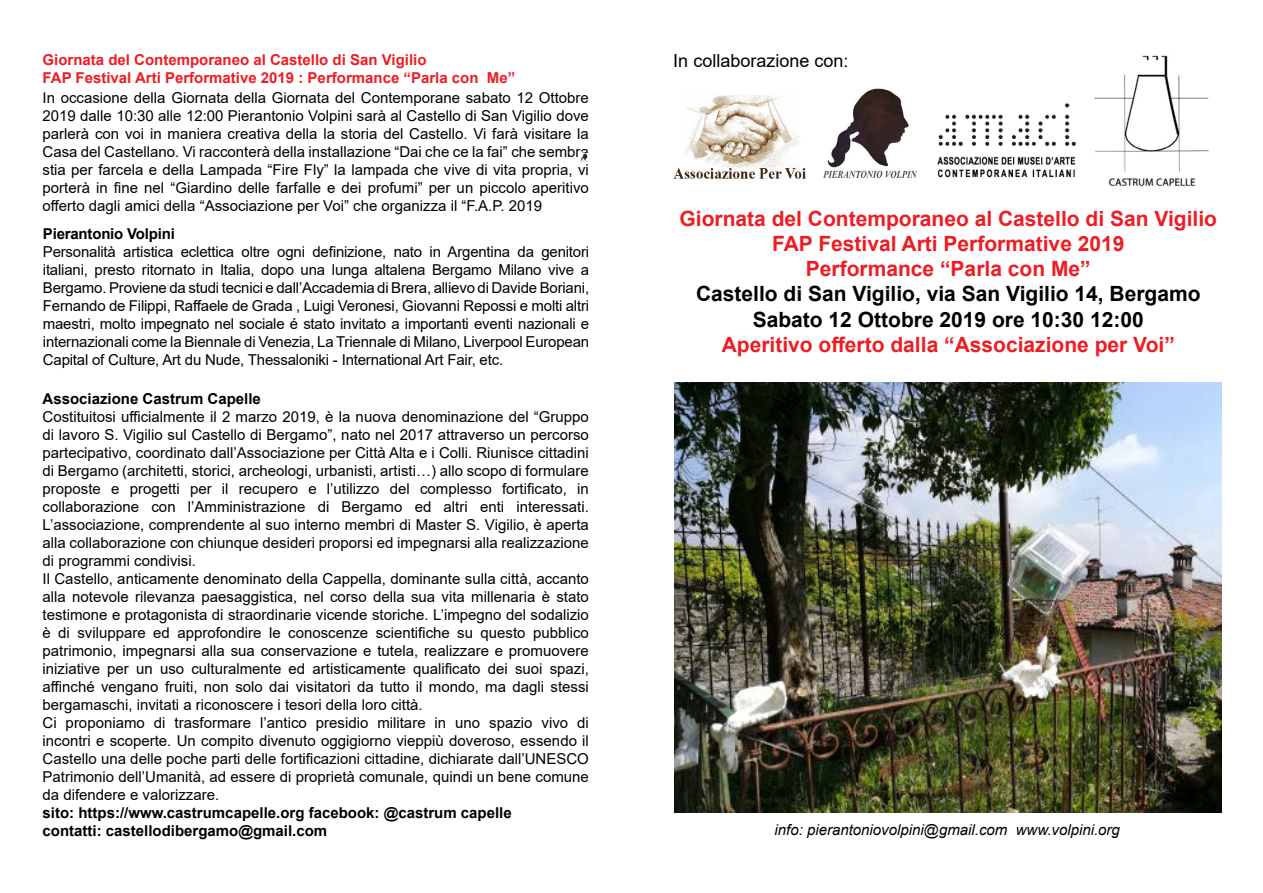
<style>
.page{position:relative;width:1263px;height:893px;background:#fff}
.page>*{position:absolute;margin:0;border:0;box-sizing:border-box;transform-origin:0 0}
.t1{font:700 21px/25.2px "Arial";color:#ed1d24;text-align:center}
.t2{font:700 21px/25.2px "Arial";color:#000;text-align:center}
.t3{font:18px "Arial";color:#000}
.t4{font:15px/18px "Arial";color:#000;text-align:justify}
.t5{font:700 15px/18px "Arial";color:#000}
.t6{font:700 15px "Arial";color:#ed1d24}
.t7{font:italic 15px "Arial";color:#000}
</style>
<div class="page">
<img style="left:674px;top:383px;width:547px;height:429px">
<img style="left:1094px;top:55px;width:115px;height:132px">
<img style="left:674px;top:95px;width:131px;height:84px">
<img style="left:823px;top:88px;width:93px;height:90px">
<svg style="left:580px;top:153px;width:8px;height:8px"></svg>
<img style="left:937px;top:103px;width:139px;height:75px">
<p class="t6" style="left:43px;top:49px;width:385px">Giornata del Contemporaneo al Castello di San Vigilio</p>
<p class="t3" style="left:673px;top:48px;width:177px">In collaborazione con:</p>
<p class="t6" style="left:43px;top:67px;width:474px">FAP Festival Arti Performative 2019 : Performance “Parla con Me”</p>
<p class="t4" style="left:43px;top:89px;width:548px">In occasione della Giornata della Giornata del Contemporane sabato 12 Ottobre 2019 dalle 10:30 alle 12:00 Pierantonio Volpini sarà al Castello di San Vigilio dove parlerà con voi in maniera creativa della la storia del Castello. Vi farà visitare la Casa del Castellano. Vi racconterà della installazione “Dai che ce la fai” che sembra stia per farcela e della Lampada “Fire Fly” la lampada che vive di vita propria, vi porterà in fine nel “Giardino delle farfalle e dei profumi” per un piccolo aperitivo offerto dagli amici della “Associazione per Voi” che organizza il “F.A.P. 2019</p>
<p class="t5" style="left:43px;top:225px;width:134px">Pierantonio Volpini</p>
<p class="t4" style="left:43px;top:243px;width:548px">Personalità artistica eclettica oltre ogni definizione, nato in Argentina da genitori italiani, presto ritornato in Italia, dopo una lunga altalena Bergamo Milano vive a Bergamo. Proviene da studi tecnici e dall’Accademia di Brera, allievo di Davide Boriani, Fernando de Filippi, Raffaele de Grada , Luigi Veronesi, Giovanni Repossi e molti altri maestri, molto impegnato nel sociale é stato invitato a importanti eventi nazionali e internazionali come la Biennale di Venezia, La Triennale di Milano, Liverpool European Capital of Culture, Art du Nude, Thessaloniki - International Art Fair, etc.</p>
<p class="t5" style="left:43px;top:390px;width:220px">Associazione Castrum Capelle</p>
<p class="t4" style="left:43px;top:408px;width:548px;text-align:left">Costituitosi ufficialmente il 2 marzo 2019, è la nuova denominazione del “Gruppo di lavoro S. Vigilio sul Castello di Bergamo”, nato nel 2017 attraverso un percorso partecipativo, coordinato dall’Associazione per Città Alta e i Colli. Riunisce cittadini di Bergamo (architetti, storici, archeologi, urbanisti, artisti…) allo scopo di formulare proposte e progetti per il recupero e l’utilizzo del complesso fortificato, in collaborazione con l’Amministrazione di Bergamo ed altri enti interessati.<br>L’associazione, comprendente al suo interno membri di Master S. Vigilio, è aperta alla collaborazione con chiunque desideri proporsi ed impegnarsi alla realizzazione di programmi condivisi.<br>Il Castello, anticamente denominato della Cappella, dominante sulla città, accanto alla notevole rilevanza paesaggistica, nel corso della sua vita millenaria è stato testimone e protagonista di straordinarie vicende storiche. L’impegno del sodalizio è di sviluppare ed approfondire le conoscenze scientifiche su questo pubblico patrimonio, impegnarsi alla sua conservazione e tutela, realizzare e promuovere iniziative per un uso culturalmente ed artisticamente qualificato dei suoi spazi, affinché vengano fruiti, non solo dai visitatori da tutto il mondo, ma dagli stessi bergamaschi, invitati a riconoscere i tesori della loro città.<br>Ci proponiamo di trasformare l’antico presidio militare in uno spazio vivo di incontri e scoperte. Un compito divenuto oggigiorno vieppiù doveroso, essendo il Castello una delle poche parti delle fortificazioni cittadine, dichiarate dall’UNESCO Patrimonio dell’Umanità, ad essere di proprietà comunale, quindi un bene comune da difendere e valorizzare.</p>
<p class="t5" style="left:43px;top:804px;width:471px">sito: https://www.castrumcapelle.org facebook: @castrum capelle contatti: castellodibergamo@gmail.com</p>
<h1 class="t1" style="left:679px;top:206px;width:539px">Giornata del Contemporaneo al Castello di San Vigilio<br>FAP Festival Arti Performative 2019<br>Performance “Parla con Me”</h1>
<h1 class="t2" style="left:696px;top:282px;width:506px">Castello di San Vigilio, via San Vigilio 14, Bergamo<br>Sabato 12 Ottobre 2019 ore 10:30 12:00</h1>
<h1 class="t1" style="left:722px;top:332px;width:455px">Aperitivo offerto dalla “Associazione per Voi”</h1>
<p class="t7" style="left:774px;top:820px;width:347px">info: pierantoniovolpini@gmail.com www.volpini.org</p>
</div>
